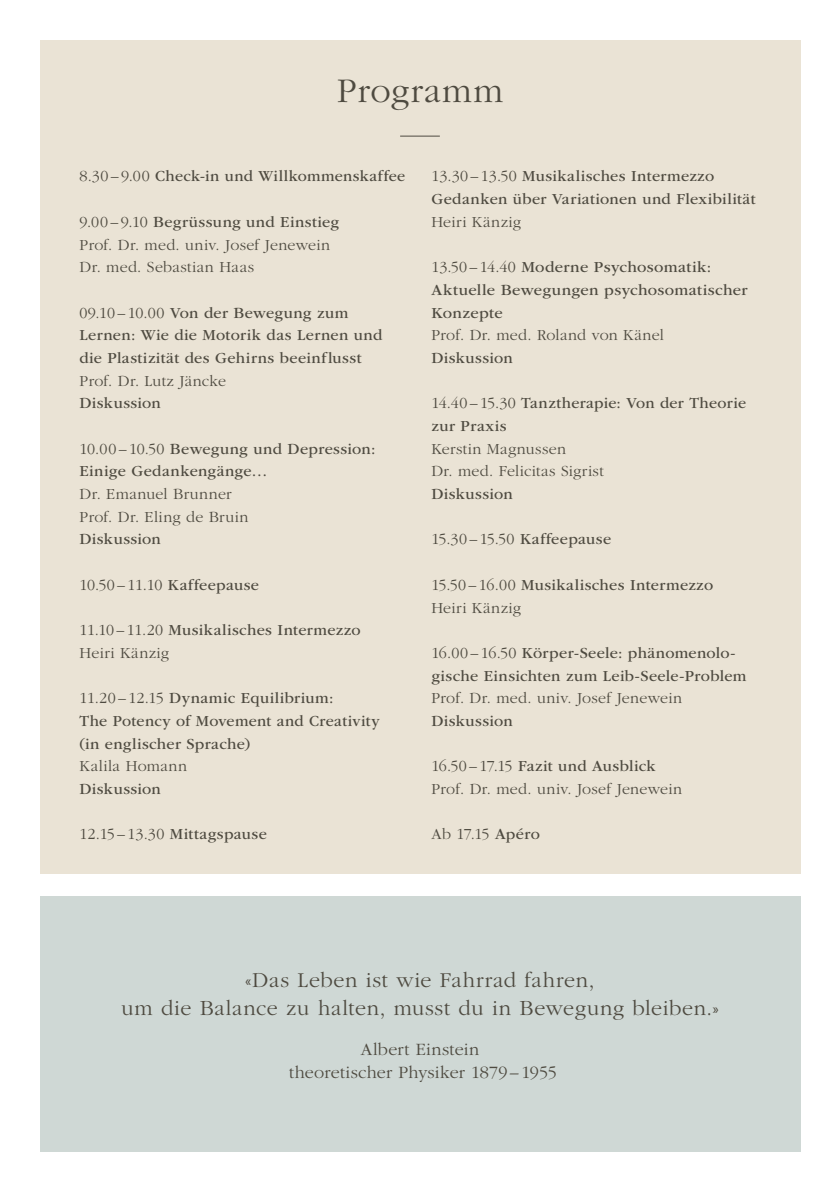
<style>
.page{position:relative;width:840px;height:1191px;background:#fff}
.page>*{position:absolute;margin:0;border:0;box-sizing:border-box;transform-origin:0 0}
.t1{font:300 36px "ITC Garamond Std";letter-spacing:.025em;color:#4e4a40}
.t2{font:300 22px/28.4px "ITC Garamond Std";letter-spacing:.03em;color:#4e4a40;text-align:center}
.t3{font:300 18px/22.6px "ITC Garamond Std";letter-spacing:.015em;color:#4e4a40;text-align:center}
.t4{font:16px/22.6px "ITC Garamond Std";letter-spacing:.02em;color:#4e4a40}
.t5{font:300 16px/22.6px "ITC Garamond Std";letter-spacing:.02em;color:#4e4a40}
.s1{font-weight:300}
.s2{font-weight:400}
</style>
<div class="page">
<div style="left:40px;top:40px;width:759px;height:833px;background:#eae3d5"></div>
<hr style="left:400px;top:136px;width:39px;height:1px;background:#4e4a40">
<div style="left:40px;top:896px;width:759px;height:255px;background:#cfd8d5"></div>
<h1 class="t1" style="left:337px;top:71px;width:167px">Programm</h1>
<p class="t4" style="left:79px;top:165px;width:327px"><span class="s1">8.30 – 9.00</span> Check-in und Willkommenskaffee</p>
<p class="t5" style="left:79px;top:211px;width:261px">9.00 – 9.10 <span class="s2">Begrüssung und Einstieg<br></span>Prof. Dr. med. univ. Josef Jenewein<br>Dr. med. Sebastian Haas</p>
<p class="t4" style="left:79px;top:301px;width:304px"><span class="s1">09.10 – 10.00</span> Von der Bewegung zum<br>Lernen: Wie die Motorik das Lernen und die Plastizität des Gehirns beeinflusst</p>
<p class="t5" style="left:79px;top:369px;width:148px">Prof. Dr. Lutz Jäncke</p>
<p class="t4" style="left:79px;top:392px;width:83px">Diskussion</p>
<p class="t4" style="left:79px;top:437px;width:297px"><span class="s1">10.00 – 10.50</span> Bewegung und Depression:<br>Einige Gedankengänge…</p>
<p class="t5" style="left:79px;top:483px;width:170px">Dr. Emanuel Brunner<br>Prof. Dr. Eling de Bruin</p>
<p class="t4" style="left:79px;top:528px;width:83px">Diskussion</p>
<p class="t5" style="left:79px;top:573px;width:181px">10.50 – 11.10 <span class="s2">Kaffeepause</span></p>
<p class="t4" style="left:79px;top:619px;width:282px"><span class="s1">11.10 – 11.20</span> Musikalisches Intermezzo<br><span class="s1">Heiri Känzig</span></p>
<p class="t4" style="left:79px;top:687px;width:301px"><span class="s1">11.20 – 12.15</span> Dynamic Equilibrium:<br>The Potency of Movement and Creativity (in englischer Sprache)</p>
<p class="t5" style="left:79px;top:755px;width:109px">Kalila Homann</p>
<p class="t4" style="left:79px;top:777px;width:83px">Diskussion</p>
<p class="t4" style="left:79px;top:823px;width:189px"><span class="s1">12.15 – 13.30</span> Mittagspause</p>
<p class="t4" style="left:431px;top:165px;width:325px"><span class="s1">13.30 – 13.50</span> Musikalisches Intermezzo<br>Gedanken über Variationen und Flexibilität</p>
<p class="t5" style="left:431px;top:211px;width:91px">Heiri Känzig</p>
<p class="t4" style="left:431px;top:256px;width:317px"><span class="s1">13.50 – 14.40</span> Moderne Psychosomatik:<br>Aktuelle Bewegungen psychosomatischer<br>Konzepte</p>
<p class="t5" style="left:431px;top:324px;width:234px">Prof. Dr. med. Roland von Känel</p>
<p class="t4" style="left:431px;top:347px;width:83px">Diskussion</p>
<p class="t4" style="left:431px;top:392px;width:316px"><span class="s1">14.40 – 15.30</span> Tanztherapie: Von der Theorie zur Praxis</p>
<p class="t5" style="left:431px;top:437px;width:174px">Kerstin Magnussen<br>Dr. med. Felicitas Sigrist</p>
<p class="t4" style="left:431px;top:483px;width:83px">Diskussion</p>
<p class="t5" style="left:431px;top:528px;width:181px">15.30 – 15.50 <span class="s2">Kaffeepause</span></p>
<p class="t4" style="left:431px;top:573px;width:283px"><span class="s1">15.50 – 16.00</span> Musikalisches Intermezzo<br><span class="s1">Heiri Känzig</span></p>
<p class="t4" style="left:431px;top:641px;width:316px"><span class="s1">16.00 – 16.50</span> Körper-Seele: phänomenolo&shy;gische Einsichten zum Leib-Seele-Problem</p>
<p class="t5" style="left:431px;top:687px;width:252px">Prof. Dr. med. univ. Josef Jenewein</p>
<p class="t4" style="left:431px;top:709px;width:83px">Diskussion</p>
<p class="t5" style="left:431px;top:755px;width:252px">16.50 – 17.15 <span class="s2">Fazit und Ausblick<br></span>Prof. Dr. med. univ. Josef Jenewein</p>
<p class="t5" style="left:431px;top:823px;width:110px">Ab 17.15 <span class="s2">Apéro</span></p>
<h2 class="t2" style="left:121px;top:966px;width:598px">«Das Leben ist wie Fahrrad fahren,<br>um die Balance zu halten, musst du in Bewegung bleiben.»</h2>
<p class="t3" style="left:289px;top:1038px;width:269px">Albert Einstein<br>theoretischer Physiker 1879 – 1955</p>
</div>
